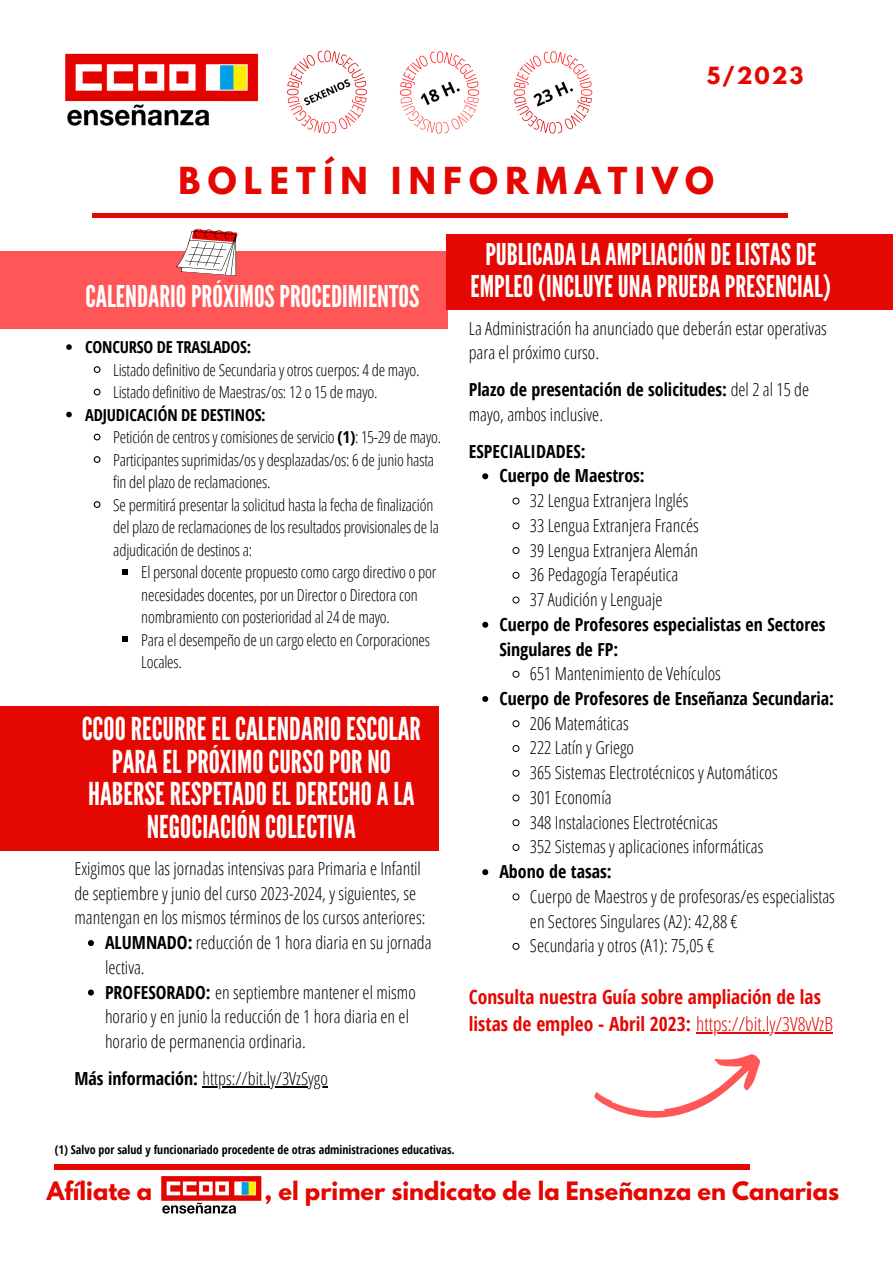
<style>
.page{position:relative;width:893px;height:1264px;background:#fff}
.page>*{position:absolute;margin:0;border:0;box-sizing:border-box;transform-origin:0 0}
.t1{font:700 33px "League Spartan";letter-spacing:.22em;color:#e50702}
.t2{font:31.5px/32.5px "League Gothic";color:#fff;text-align:center}
.t3{font:30px/31.5px "League Gothic";color:#fff;text-align:center}
.t4{font:700 22.5px "League Spartan";color:#e50702}
.t5{font:700 21px "League Spartan";color:#e50702}
.t6{font:700 19.5px/27px "Open Sans Condensed";color:#e50702}
.t7{font:300 18px/24.8px "Open Sans Condensed";color:#000}
.t8{font:700 18px/24.8px "Open Sans Condensed";color:#000}
.t9{font:300 16.5px/22.5px "Open Sans Condensed";letter-spacing:-.015em;color:#000}
.t10{font:700 16.5px "Open Sans Condensed";letter-spacing:-.015em;color:#000}
.t11{font:700 12px "Open Sans Condensed";color:#000}
.s1{font-weight:700}
.s2{font-weight:300}
</style>
<div class="page">
<div style="left:92px;top:213px;width:695px;height:5px;background:#e50702"></div>
<img style="left:65px;top:53px;width:194px;height:73px">
<img style="left:161px;top:1176px;width:101px;height:38px">
<div style="left:55px;top:1164px;width:694px;height:5px;background:#e50702"></div>
<img style="left:282px;top:46px;width:90px;height:91px;border-radius:50%">
<img style="left:394px;top:46px;width:91px;height:91px;border-radius:50%">
<img style="left:507px;top:46px;width:91px;height:91px;border-radius:50%">
<div style="left:0;top:251px;width:447px;height:78px;background:#ff5757"></div>
<svg style="left:176px;top:228px;width:62px;height:48px"></svg>
<div style="left:446px;top:234px;width:446px;height:75px;background:#e50702"></div>
<div style="left:0;top:706px;width:439px;height:144px;background:#e50702"></div>
<svg style="left:594px;top:1054px;width:166px;height:64px"></svg>
<svg style="left:66px;top:344px;width:6px;height:6px"></svg>
<svg style="left:93px;top:366px;width:8px;height:7px"></svg>
<svg style="left:93px;top:388px;width:8px;height:8px"></svg>
<svg style="left:66px;top:412px;width:6px;height:5px"></svg>
<svg style="left:93px;top:433px;width:8px;height:8px"></svg>
<svg style="left:93px;top:456px;width:8px;height:7px"></svg>
<svg style="left:93px;top:501px;width:8px;height:7px"></svg>
<svg style="left:122px;top:569px;width:6px;height:6px"></svg>
<svg style="left:122px;top:636px;width:6px;height:6px"></svg>
<svg style="left:482px;top:473px;width:6px;height:6px"></svg>
<svg style="left:512px;top:497px;width:8px;height:8px"></svg>
<svg style="left:512px;top:522px;width:8px;height:7px"></svg>
<svg style="left:512px;top:547px;width:8px;height:7px"></svg>
<svg style="left:512px;top:571px;width:8px;height:8px"></svg>
<svg style="left:512px;top:596px;width:8px;height:8px"></svg>
<svg style="left:482px;top:621px;width:6px;height:6px"></svg>
<svg style="left:512px;top:670px;width:8px;height:8px"></svg>
<svg style="left:482px;top:696px;width:6px;height:6px"></svg>
<svg style="left:512px;top:720px;width:8px;height:7px"></svg>
<svg style="left:512px;top:745px;width:8px;height:7px"></svg>
<svg style="left:512px;top:769px;width:8px;height:8px"></svg>
<svg style="left:512px;top:794px;width:8px;height:7px"></svg>
<svg style="left:512px;top:819px;width:8px;height:7px"></svg>
<svg style="left:512px;top:844px;width:8px;height:7px"></svg>
<svg style="left:482px;top:869px;width:6px;height:6px"></svg>
<svg style="left:512px;top:893px;width:8px;height:7px"></svg>
<svg style="left:512px;top:942px;width:8px;height:8px"></svg>
<hr style="left:696px;top:1032px;width:137px;height:2px;background:#e50702">
<svg style="left:88px;top:940px;width:6px;height:6px"></svg>
<svg style="left:88px;top:989px;width:6px;height:6px"></svg>
<hr style="left:203px;top:1086px;width:125px;height:1px;background:#000">
<p class="t5" style="left:706px;top:65px;width:98px">5/2023</p>
<p class="t1" style="left:178px;top:164px;width:537px">BOLETÍN INFORMATIVO</p>
<p class="t3" style="left:85px;top:281px;width:335px">CALENDARIOPRÓXIMOSPROCEDIMIENTOS</p>
<p class="t10" style="left:85px;top:335px;width:167px">CONCURSO DE TRASLADOS:</p>
<p class="t9" style="left:113px;top:358px;width:307px">Listado definitivo de Secundaria y otros cuerpos: 4 de mayo.</p>
<p class="t9" style="left:113px;top:380px;width:265px">Listado definitivo de Maestras/os: 12 o 15 de mayo.</p>
<p class="t10" style="left:85px;top:403px;width:182px">ADJUDICACIÓN DE DESTINOS:</p>
<p class="t9" style="left:113px;top:425px;width:329px">Petición de centros y comisiones de servicio <span class="s1">(1)</span>: 15-29 de mayo.</p>
<p class="t9" style="left:113px;top:448px;width:322px">Participantes suprimidas/os y desplazadas/os: 6 de junio hasta fin del plazo de reclamaciones.</p>
<p class="t9" style="left:113px;top:493px;width:327px">Se permitirá presentar la solicitud hasta la fecha de finalización del plazo de reclamaciones de los resultados provisionales de la adjudicación de destinos a:</p>
<p class="t9" style="left:141px;top:560px;width:296px">El personal docente propuesto como cargo directivo o por necesidades docentes, por un Director o Directora con nombramiento con posterioridad al 24 de mayo.</p>
<p class="t9" style="left:141px;top:628px;width:290px">Para el desempeño de un cargo electo en Corporaciones<br>Locales.</p>
<p class="t2" style="left:82px;top:713px;width:341px">CCOORECURRE ELCALENDARIOESCOLAR<br>PARAELPRÓXIMOCURSOPORNO<br>HABERSERESPETADOELDERECHOALA<br>NEGOCIACIÓNCOLECTIVA</p>
<p class="t7" style="left:74px;top:855px;width:352px">Exigimos que las jornadas intensivas para Primaria e Infantil de septiembre y junio del curso 2023-2024, y siguientes, se mantengan en los mismos términos de los cursos anteriores:</p>
<p class="t7" style="left:105px;top:929px;width:328px"><span class="s1">ALUMNADO:</span> reducción de 1 hora diaria en su jornada lectiva.</p>
<p class="t7" style="left:105px;top:979px;width:312px"><span class="s1">PROFESORADO:</span> en septiembre mantener el mismo horario y en junio la reducción de 1 hora diaria en el horario de permanencia ordinaria.</p>
<p class="t7" style="left:74px;top:1065px;width:255px"><span class="s1">Más información:</span> https://bit.ly/3VzSygo</p>
<p class="t3" style="left:470px;top:239px;width:362px">PUBLICADALAAMPLIACIÓNDE LISTASDE<br>EMPLEO(INCLUYEUNAPRUEBAPRESENCIAL)</p>
<p class="t7" style="left:468px;top:315px;width:359px">La Administración ha anunciado que deberán estar operativas para el próximo curso.</p>
<p class="t8" style="left:468px;top:377px;width:342px">Plazo de presentación de solicitudes: <span class="s2">del 2 al 15 de mayo, ambos inclusive.</span></p>
<p class="t8" style="left:468px;top:438px;width:118px">ESPECIALIDADES:</p>
<p class="t8" style="left:499px;top:463px;width:147px">Cuerpo de Maestros:</p>
<p class="t7" style="left:530px;top:487px;width:160px">32 Lengua Extranjera Inglés</p>
<p class="t7" style="left:530px;top:512px;width:170px">33 Lengua Extranjera Francés</p>
<p class="t7" style="left:530px;top:537px;width:170px">39 Lengua Extranjera Alemán</p>
<p class="t7" style="left:530px;top:562px;width:150px">36 Pedagogía Terapéutica</p>
<p class="t7" style="left:530px;top:586px;width:134px">37 Audición y Lenguaje</p>
<p class="t8" style="left:499px;top:611px;width:327px">Cuerpo de Profesores especialistas en Sectores<br>Singulares de FP:</p>
<p class="t7" style="left:530px;top:661px;width:192px">651 Mantenimiento de Vehículos</p>
<p class="t8" style="left:499px;top:685px;width:336px">Cuerpo de Profesores de Enseñanza Secundaria:</p>
<p class="t7" style="left:530px;top:710px;width:100px">206 Matemáticas</p>
<p class="t7" style="left:530px;top:735px;width:106px">222 Latín y Griego</p>
<p class="t7" style="left:530px;top:759px;width:249px">365 Sistemas Electrotécnicos y Automáticos</p>
<p class="t7" style="left:530px;top:784px;width:83px">301 Economía</p>
<p class="t7" style="left:530px;top:809px;width:189px">348 Instalaciones Electrotécnicas</p>
<p class="t7" style="left:530px;top:834px;width:235px">352 Sistemas y aplicaciones informáticas</p>
<p class="t8" style="left:499px;top:858px;width:114px">Abono de tasas:</p>
<p class="t7" style="left:530px;top:883px;width:306px">Cuerpo de Maestros y de profesoras/es especialistas en Sectores Singulares (A2): 42,88 €</p>
<p class="t7" style="left:530px;top:933px;width:186px">Secundaria y otros (A1): 75,05 €</p>
<p class="t6" style="left:468px;top:983px;width:366px">Consulta nuestra Guía sobre ampliación de las listas de empleo - Abril 2023: <span class="s2">https://bit.ly/3V8vVzB</span></p>
<p class="t11" style="left:55px;top:1141px;width:401px">(1) Salvo por salud y funcionariado procedente de otras administraciones educativas.</p>
<p class="t4" style="left:47px;top:1180px;width:107px">Afíliate a</p>
<p class="t4" style="left:264px;top:1180px;width:576px">, el primer sindicato de la Enseñanza en Canarias</p>
</div>
